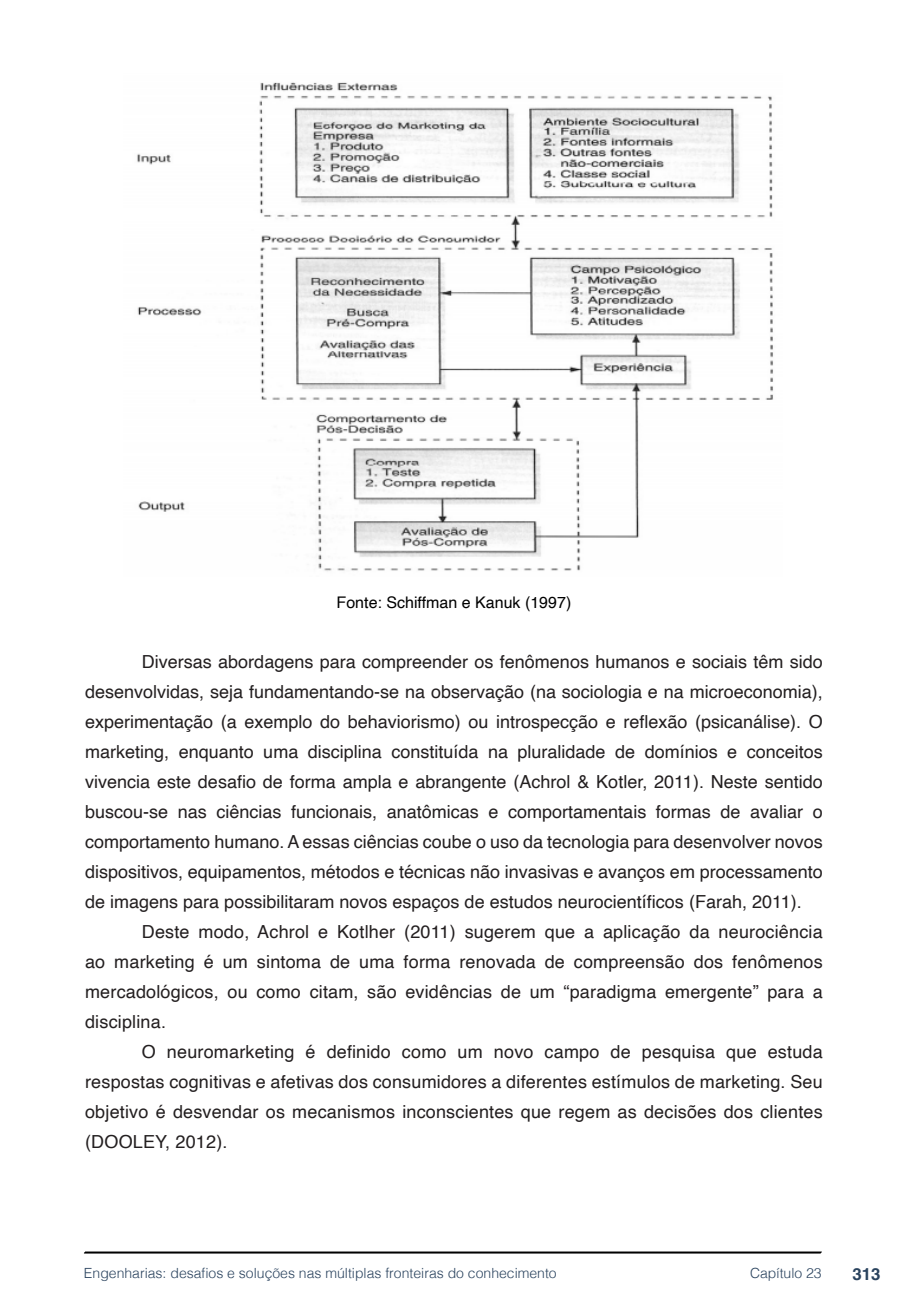
<style>
.page{position:relative;width:908px;height:1304px;background:#fff}
.page>*{position:absolute;margin:0;border:0;box-sizing:border-box;transform-origin:0 0}
.txt{font:18px/30px "Helvetica";letter-spacing:.01em;color:#231f20;text-align:justify}
.t1{font:700 16.8px "Helvetica";color:#2a435e}
.imagens_graf_tab{font:16px "Helvetica";color:#000}
.t2{font:300 14px "Helvetica";color:#2a435e}
</style>
<div class="page">
<svg style="left:84px;top:1251px;width:737px;height:3px;background:#515151"></svg>
<img style="left:137px;top:82px;width:636px;height:489px">
<p class="imagens_graf_tab" style="left:336px;top:590px;width:236px">Fonte: Schiffman e Kanuk (1997)</p>
<p class="txt" style="left:85px;top:647px;width:739px;text-indent:57px">Diversas abordagens para compreender os fenômenos humanos e sociais têm sido desenvolvidas, seja fundamentando-se na observação (na sociologia e na microeconomia), experimentação (a exemplo do behaviorismo) ou introspecção e reflexão (psicanálise). O marketing, enquanto uma disciplina constituída na pluralidade de domínios e conceitos vivencia este desafio de forma ampla e abrangente (Achrol &amp; Kotler, 2011). Neste sentido buscou-se nas ciências funcionais, anatômicas e comportamentais formas de avaliar o comportamento humano. A essas ciências coube o uso da tecnologia para desenvolver novos dispositivos, equipamentos, métodos e técnicas não invasivas e avanços em processamento de imagens para possibilitaram novos espaços de estudos neurocientíficos (Farah, 2011).</p>
<p class="txt" style="left:85px;top:917px;width:738px;text-indent:57px">Deste modo, Achrol e Kotlher (2011) sugerem que a aplicação da neurociência ao marketing é um sintoma de uma forma renovada de compreensão dos fenômenos mercadológicos, ou como citam, são evidências de um “paradigma emergente” para a disciplina.</p>
<p class="txt" style="left:85px;top:1037px;width:738px;text-indent:57px">O neuromarketing é definido como um novo campo de pesquisa que estuda respostas cognitivas e afetivas dos consumidores a diferentes estímulos de marketing. Seu objetivo é desvendar os mecanismos inconscientes que regem as decisões dos clientes (DOOLEY, 2012).</p>
<p class="t2" style="left:84px;top:1261px;width:474px">Engenharias: desafios e soluções nas múltiplas fronteiras do conhecimento</p>
<p class="t2" style="left:749px;top:1261px;width:73px">Capítulo 23</p>
<p class="t1" style="left:851px;top:1264px;width:30px">313</p>
</div>
